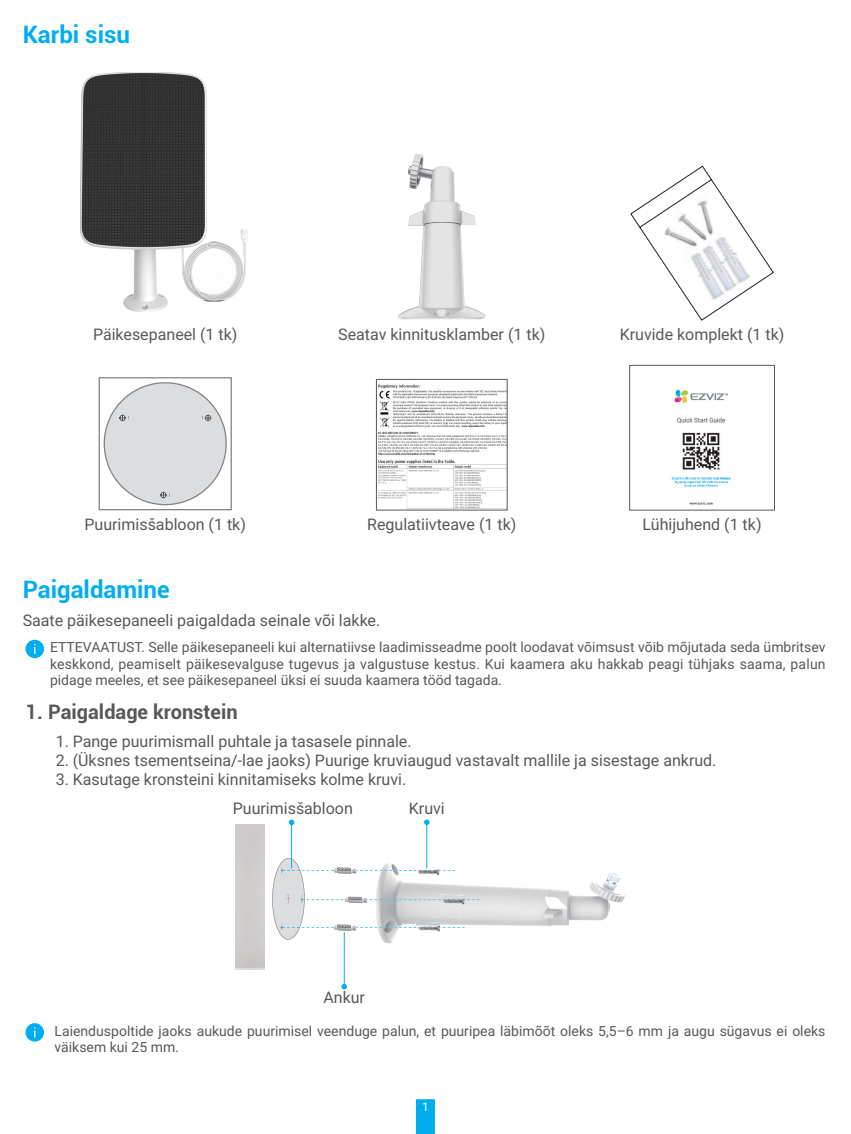
<style>
.page{position:relative;width:851px;height:1134px;background:#fff}
.page>*{position:absolute;margin:0;border:0;box-sizing:border-box;transform-origin:0 0}
.Heading_1{font:700 24px "Roboto";color:#00aeef}
.t1{font:700 20px "Roboto";color:#57585a}
.Num2{font:16px "Roboto";color:#57585a}
.Bullet{font:14px/16.8px "Roboto";color:#57585a;text-align:justify}
.t2{font:12px "Roboto";color:#fff}
</style>
<div class="page">
<svg style="left:416px;top:1099px;width:19px;height:35px"></svg>
<img style="left:240px;top:229px;width:8px;height:12px">
<img style="left:80px;top:72px;width:127px;height:240px">
<svg style="left:181px;top:241px;width:65px;height:61px"></svg>
<img style="left:398px;top:154px;width:87px;height:165px">
<svg style="left:630px;top:165px;width:144px;height:156px"></svg>
<img style="left:683px;top:227px;width:68px;height:74px">
<img style="left:660px;top:223px;width:39px;height:28px">
<img style="left:695px;top:196px;width:20px;height:41px">
<img style="left:673px;top:209px;width:36px;height:36px">
<svg style="left:103px;top:382px;width:124px;height:124px"></svg>
<div style="left:99px;top:377px;width:133px;height:133px;border:1px solid #808285"></div>
<img style="left:378px;top:384px;width:127px;height:124px">
<div style="left:376px;top:379px;width:131px;height:131px;border:1px solid #57585a"></div>
<img style="left:671px;top:389px;width:60px;height:116px">
<div style="left:629px;top:365px;width:145px;height:145px;border:1px solid #595a5b"></div>
<div style="left:26px;top:640px;width:18px;height:18px;background:#00aeef;border-radius:50%"></div>
<img style="left:383px;top:873px;width:243px;height:70px">
<svg style="left:610px;top:873px;width:9px;height:4px"></svg>
<svg style="left:289px;top:820px;width:5px;height:5px"></svg>
<svg style="left:424px;top:820px;width:5px;height:5px"></svg>
<svg style="left:341px;top:984px;width:6px;height:5px"></svg>
<svg style="left:545px;top:897px;width:23px;height:12px"></svg>
<hr style="left:344px;top:932px;width:1px;height:52px;background:#00aeef">
<svg style="left:272px;top:858px;width:207px;height:82px"></svg>
<hr style="left:426px;top:824px;width:1px;height:44px;background:#00aeef">
<hr style="left:291px;top:824px;width:1px;height:44px;background:#00aeef">
<div style="left:26px;top:1023px;width:18px;height:19px;background:#00aeef;border-radius:50%"></div>
<p class="Heading_1" style="left:23px;top:18px;width:109px">Karbi sisu</p>
<p class="Num2" style="left:93px;top:323px;width:146px">Päikesepaneel (1 tk)</p>
<p class="Num2" style="left:338px;top:323px;width:208px">Seatav kinnitusklamber (1 tk)</p>
<p class="Num2" style="left:619px;top:323px;width:166px">Kruvide komplekt (1 tk)</p>
<p class="Num2" style="left:84px;top:513px;width:163px">Puurimisšabloon (1 tk)</p>
<p class="Num2" style="left:367px;top:513px;width:151px">Regulatiivteave (1 tk)</p>
<p class="Num2" style="left:642px;top:513px;width:120px">Lühijuhend (1 tk)</p>
<p class="Heading_1" style="left:23px;top:573px;width:148px">Paigaldamine</p>
<p class="Num2" style="left:23px;top:609px;width:359px">Saate päikesepaneeli paigaldada seinale või lakke.</p>
<p class="Bullet" style="left:50px;top:638px;width:777px">ETTEVAATUST. Selle päikesepaneeli kui alternatiivse laadimisseadme poolt loodavat võimsust võib mõjutada seda ümbritsev keskkond, peamiselt päikesevalguse tugevus ja valgustuse kestus. Kui kaamera aku hakkab peagi tühjaks saama, palun pidage meeles, et see päikesepaneel üksi ei suuda kaamera tööd tagada.</p>
<p class="t1" style="left:26px;top:698px;width:214px">1. Paigaldage kronstein</p>
<p class="Num2" style="left:56px;top:730px;width:357px">1. Pange puurimismall puhtale ja tasasele pinnale.</p>
<p class="Num2" style="left:56px;top:749px;width:662px">2. (Üksnes tsementseina/-lae jaoks) Puurige kruviaugud vastavalt mallile ja sisestage ankrud.</p>
<p class="Num2" style="left:56px;top:768px;width:352px">3. Kasutage kronsteini kinnitamiseks kolme kruvi.</p>
<p class="Num2" style="left:233px;top:797px;width:122px">Puurimisšabloon</p>
<p class="Num2" style="left:409px;top:797px;width:37px">Kruvi</p>
<p class="Num2" style="left:323px;top:986px;width:43px">Ankur</p>
<p class="Bullet" style="left:55px;top:1022px;width:772px">Laienduspoltide jaoks aukude puurimisel veenduge palun, et puuripea läbimõõt oleks 5,5–6 mm ja augu sügavus ei oleks väiksem kui 25 mm.</p>
<p class="t2" style="left:422px;top:1099px;width:8px">1</p>
</div>
